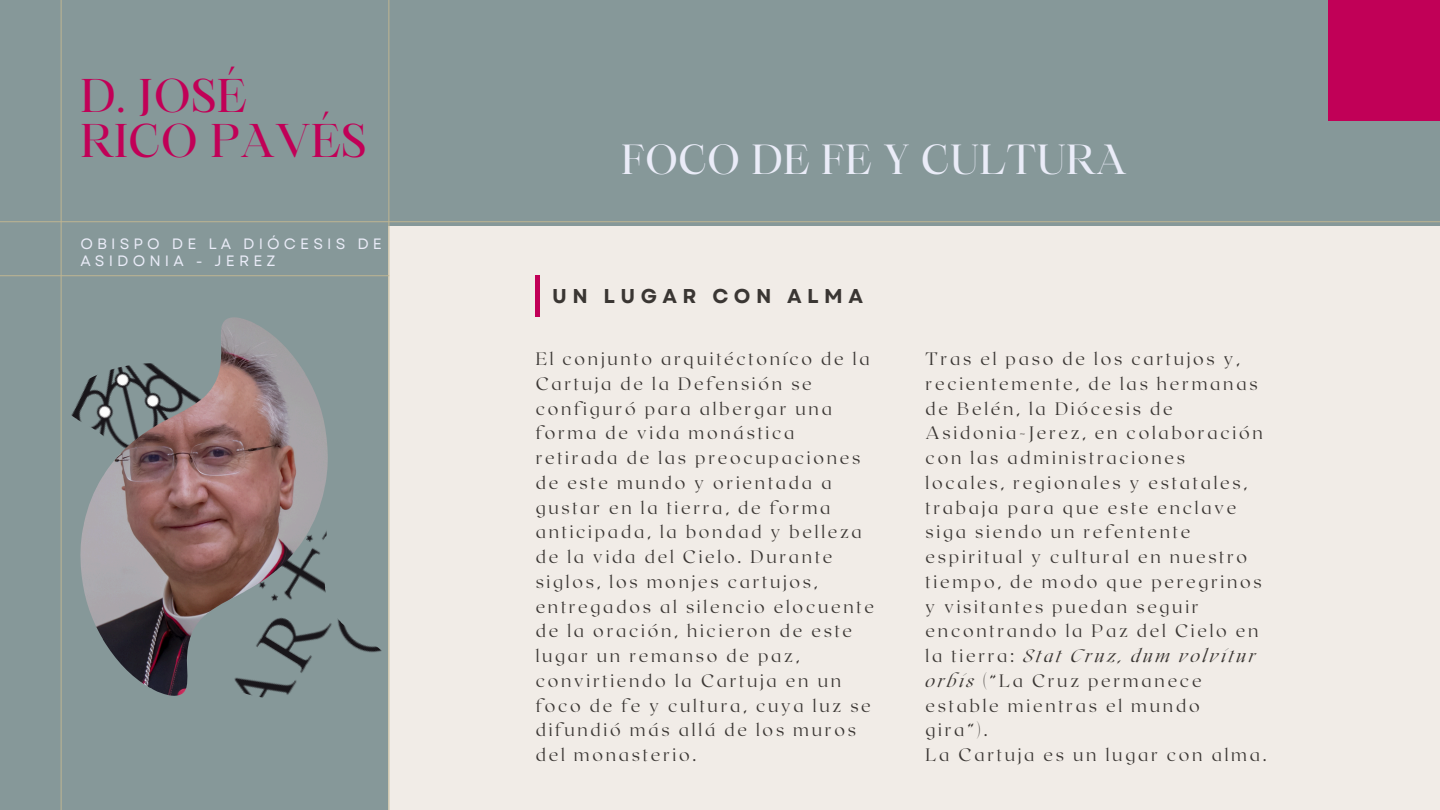
<style>
.page{position:relative;width:1440px;height:810px;background:#869899}
.page>*{position:absolute;margin:0;border:0;box-sizing:border-box;transform-origin:0 0}
.t1{font:45.4px/45px "Maharlika";color:#c10057}
.t2{font:40.4px "Maharlika";color:#eaecf8}
.t3{font:700 20px "Garet";letter-spacing:.275em;color:#3a3633}
.t4{font:100 18px/24.8px "Roxborough CF";letter-spacing:.155em;color:#3a3633}
.t5{font:15px/16.5px "Garet";letter-spacing:.275em;color:#eaecf8}
.s1{font-style:italic}
</style>
<div class="page">
<div style="left:388px;top:226px;width:1052px;height:584px;background:#f1ece7"></div>
<hr style="left:61px;top:0;width:1px;height:810px;background:#bfb592">
<hr style="left:0;top:221px;width:1440px;height:1px;background:#bfb592">
<hr style="left:0;top:275px;width:389px;height:1px;background:#bfb592">
<hr style="left:388px;top:0;width:1px;height:810px;background:#bfb592">
<img style="left:71px;top:399px;width:311px;height:299px">
<img style="left:80px;top:317px;width:248px;height:379px">
<hr style="left:536px;top:275px;width:4px;height:42px;background:#c10057">
<div style="left:1328px;top:0;width:112px;height:121px;background:#c10057"></div>
<h4 class="t1" style="left:80px;top:78px;width:288px">D. JOSÉ<br>RICO PAVÉS</h4>
<p class="t5" style="left:80px;top:236px;width:303px">OBISPO DE LA DIÓCESIS DE<br>ASIDONIA - JEREZ</p>
<h4 class="t2" style="left:621px;top:143px;width:507px">FOCO DE FE Y CULTURA</h4>
<h3 class="t3" style="left:552px;top:281px;width:312px">UN LUGAR CON ALMA</h3>
<p class="t4" style="left:536px;top:346px;width:340px">El conjunto arquitéctoníco de la<br>Cartuja de la Defensión se configuró para albergar una forma de vida monástica retirada de las preocupaciones de este mundo y orientada a gustar en la tierra, de forma anticipada, la bondad y belleza de la vida del Cielo. Durante siglos, los monjes cartujos, entregados al silencio elocuente de la oración, hicieron de este lugar un remanso de paz, convirtiendo la Cartuja en un foco de fe y cultura, cuya luz se difundió más allá de los muros del monasterio.</p>
<p class="t4" style="left:926px;top:346px;width:343px">Tras el paso de los cartujos y, recientemente, de las hermanas de Belén, la Diócesis de<br>Asidonia-Jerez, en colaboración con las administraciones locales, regionales y estatales, trabaja para que este enclave siga siendo un refentente espiritual y cultural en nuestro tiempo, de modo que peregrinos y visitantes puedan seguir encontrando la Paz del Cielo en la tierra: <span class="s1">Stat Cruz, dum volvitur orbis</span> (“La Cruz permanece estable mientras el mundo<br>gira”).<br>La Cartuja es un lugar con alma.</p>
</div>
